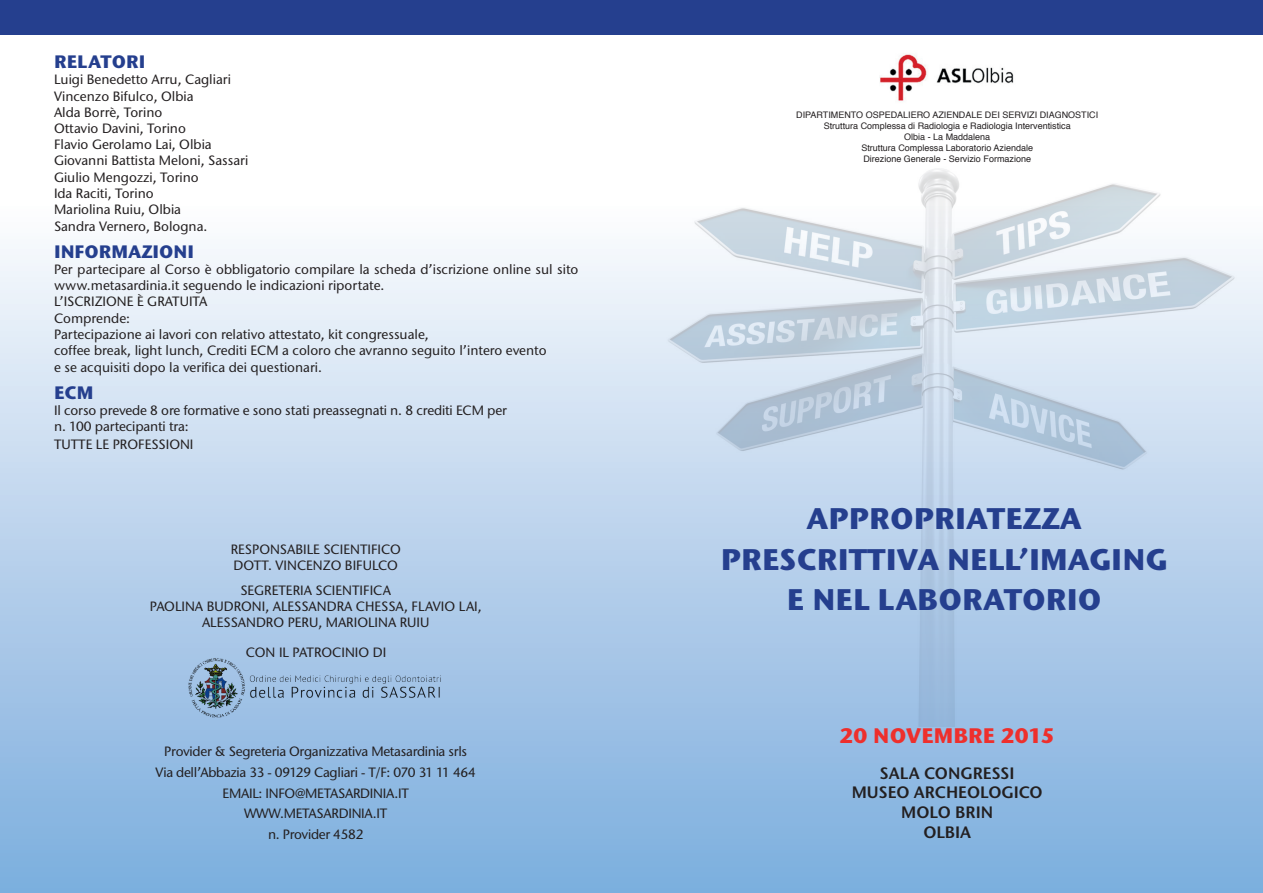
<style>
.page{position:relative;width:1263px;height:893px;background:#fff}
.page>*{position:absolute;margin:0;border:0;box-sizing:border-box;transform-origin:0 0}
.t1{font:700 29.7px "Stone Sans ITC";color:#253f8e}
.t2{font:700 21px "Stone Sans ITC";color:#ee2f2c}
.t3{font:700 18px "Stone Sans ITC";color:#253f8e}
.t4{font:16.5px "Stone Sans ITC Semi";color:#231f20}
.t5{font:500 13.5px/16.2px "Stone Sans ITC";color:#231f20;text-align:center}
.t6{font:500 13.5px "Stone Sans ITC";letter-spacing:-.02em;color:#231f20}
.t7{font:9px "Helvetica";color:#231f20}
</style>
<div class="page">
<div style="left:0;top:205px;width:1263px;height:688px;background:linear-gradient(to bottom,#fbfbfd,#7aacdd)"></div>
<img style="left:574px;top:168px;width:689px;height:558px">
<img style="left:879px;top:54px;width:135px;height:47px">
<div style="left:0;top:0;width:1263px;height:34px;background:#253f8e"></div>
<img style="left:185px;top:652px;width:262px;height:71px">
<p class="t3" style="left:54px;top:50px;width:93px">RELATORI</p>
<p class="t5" style="left:54px;top:72px;width:178px">Luigi Benedetto Arru, Cagliari</p>
<p class="t5" style="left:54px;top:88px;width:141px">Vincenzo Bifulco, Olbia</p>
<p class="t5" style="left:54px;top:104px;width:110px">Alda Borrè, Torino</p>
<p class="t5" style="left:54px;top:120px;width:133px">Ottavio Davini, Torino</p>
<p class="t5" style="left:54px;top:136px;width:159px">Flavio Gerolamo Lai, Olbia</p>
<p class="t5" style="left:54px;top:153px;width:196px">Giovanni Battista Meloni, Sassari</p>
<p class="t5" style="left:54px;top:169px;width:146px">Giulio Mengozzi, Torino</p>
<p class="t5" style="left:54px;top:185px;width:101px">Ida Raciti, Torino</p>
<p class="t5" style="left:54px;top:201px;width:129px">Mariolina Ruiu, Olbia</p>
<p class="t5" style="left:54px;top:218px;width:155px">Sandra Vernero, Bologna.</p>
<p class="t3" style="left:54px;top:240px;width:142px">INFORMAZIONI</p>
<p class="t5" style="left:54px;top:261px;width:526px;text-align:left">Per partecipare al Corso è obbligatorio compilare la scheda d’iscrizione online sul sito www.metasardinia.it seguendo le indicazioni riportate.</p>
<p class="t5" style="left:54px;top:294px;width:155px">L’ISCRIZIONE È GRATUITA</p>
<p class="t5" style="left:54px;top:310px;width:78px">Comprende:</p>
<p class="t5" style="left:54px;top:326px;width:376px">Partecipazione ai lavori con relativo attestato, kit congressuale,</p>
<p class="t5" style="left:54px;top:342px;width:494px">coffee break, light lunch, Crediti ECM a coloro che avranno seguito l’intero evento</p>
<p class="t5" style="left:54px;top:359px;width:269px">e se acquisiti dopo la verifica dei questionari.</p>
<p class="t3" style="left:54px;top:381px;width:41px">ECM</p>
<p class="t5" style="left:54px;top:402px;width:455px">Il corso prevede 8 ore formative e sono stati preassegnati n. 8 crediti ECM per</p>
<p class="t5" style="left:54px;top:418px;width:136px">n. 100 partecipanti tra:</p>
<p class="t5" style="left:54px;top:436px;width:141px">TUTTE LE PROFESSIONI</p>
<p class="t5" style="left:231px;top:541px;width:172px">RESPONSABILE SCIENTIFICO</p>
<p class="t5" style="left:234px;top:557px;width:166px">DOTT. VINCENZO BIFULCO</p>
<p class="t5" style="left:240px;top:582px;width:152px">SEGRETERIA SCIENTIFICA</p>
<p class="t5" style="left:150px;top:598px;width:333px">PAOLINA BUDRONI, ALESSANDRA CHESSA, FLAVIO LAI,<br>ALESSANDRO PERU, MARIOLINA RUIU</p>
<p class="t5" style="left:246px;top:644px;width:142px">CON IL PATROCINIO DI</p>
<p class="t6" style="left:164px;top:744px;width:304px">Provider &amp; Segreteria Organizzativa Metasardinia srls</p>
<p class="t6" style="left:156px;top:764px;width:322px">Via dell’Abbazia 33 - 09129 Cagliari - T/F: 070 31 11 464</p>
<p class="t6" style="left:223px;top:785px;width:188px">EMAIL: INFO@METASARDINIA.IT</p>
<p class="t6" style="left:244px;top:805px;width:145px">WWW.METASARDINIA.IT</p>
<p class="t6" style="left:268px;top:826px;width:97px">n. Provider 4582</p>
<p class="t7" style="left:796px;top:108px;width:303px">DIPARTIMENTO OSPEDALIERO AZIENDALE DEI SERVIZI DIAGNOSTICI</p>
<p class="t7" style="left:824px;top:119px;width:249px">Struttura Complessa di Radiologia e Radiologia Interventistica</p>
<p class="t7" style="left:904px;top:130px;width:88px">Olbia - La Maddalena</p>
<p class="t7" style="left:861px;top:141px;width:173px">Struttura Complessa Laboratorio Aziendale</p>
<p class="t7" style="left:863px;top:151px;width:169px">Direzione Generale - Servizio Formazione</p>
<p class="t1" style="left:807px;top:500px;width:277px">APPROPRIATEZZA</p>
<p class="t1" style="left:721px;top:540px;width:448px">PRESCRITTIVA NELL’IMAGING</p>
<p class="t1" style="left:787px;top:580px;width:316px">E NEL LABORATORIO</p>
<p class="t2" style="left:840px;top:722px;width:217px">20 NOVEMBRE 2015</p>
<p class="t4" style="left:880px;top:763px;width:136px">SALA CONGRESSI</p>
<p class="t4" style="left:852px;top:782px;width:193px">MUSEO ARCHEOLOGICO</p>
<p class="t4" style="left:901px;top:802px;width:93px">MOLO BRIN</p>
<p class="t4" style="left:923px;top:822px;width:49px">OLBIA</p>
</div>
